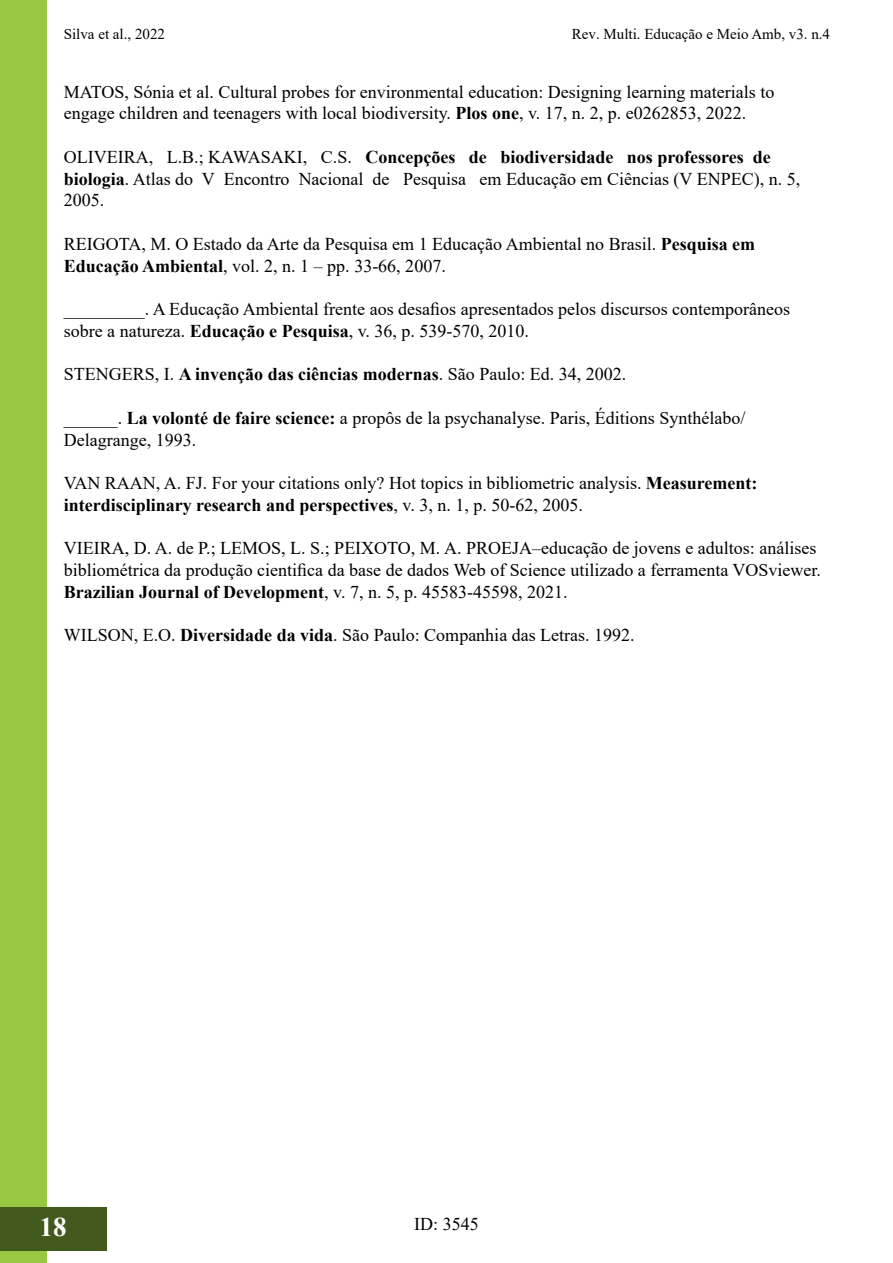
<style>
.page{position:relative;width:893px;height:1263px;background:#fff}
.page>*{position:absolute;margin:0;border:0;box-sizing:border-box;transform-origin:0 0}
.t1{font:700 27px "Times New Roman";color:#fff}
.t2{font:18px/21.8px "Times New Roman";color:#000}
.t3{font:15px "Times New Roman";color:#000}
.s1{font-weight:700}
</style>
<div class="page">
<div style="left:0;top:1px;width:47px;height:1262px;background:#98c841"></div>
<div style="left:0;top:1207px;width:106px;height:43px;background:#41591d"></div>
<p class="t3" style="left:64px;top:24px;width:103px">Silva et al., 2022</p>
<p class="t3" style="left:572px;top:24px;width:260px">Rev. Multi. Educação e Meio Amb, v3. n.4</p>
<p class="t2" style="left:64px;top:80px;width:712px">MATOS, Sónia et al. Cultural probes for environmental education: Designing learning materials to engage children and teenagers with local biodiversity. <span class="s1">Plos one</span>, v. 17, n. 2, p. e0262853, 2022.</p>
<p class="t2" style="left:64px;top:145px;width:738px">OLIVEIRA, L.B.; KAWASAKI, C.S. <span class="s1">Concepções de biodiversidade nos professores de biologia</span>. Atlas do V Encontro Nacional de Pesquisa em Educação em Ciências (V ENPEC), n. 5,<br>2005.</p>
<p class="t2" style="left:64px;top:232px;width:693px">REIGOTA, M. O Estado da Arte da Pesquisa em 1 Educação Ambiental no Brasil. <span class="s1">Pesquisa em<br>Educação Ambiental</span>, vol. 2, n. 1 – pp. 33-66, 2007.</p>
<p class="t2" style="left:64px;top:298px;width:728px">_________. A Educação Ambiental frente aos desafios apresentados pelos discursos contemporâneos sobre a natureza. <span class="s1">Educação e Pesquisa</span>, v. 36, p. 539-570, 2010.</p>
<p class="t2" style="left:64px;top:363px;width:564px">STENGERS, I. <span class="s1">A invenção das ciências modernas</span>. São Paulo: Ed. 34, 2002.</p>
<p class="t2" style="left:64px;top:406px;width:683px">______. <span class="s1">La volonté de faire science:</span> a propôs de la psychanalyse. Paris, Éditions Synthélabo/<br>Delagrange, 1993.</p>
<p class="t2" style="left:64px;top:472px;width:695px">VAN RAAN, A. FJ. For your citations only? Hot topics in bibliometric analysis. <span class="s1">Measurement: interdisciplinary research and perspectives</span>, v. 3, n. 1, p. 50-62, 2005.</p>
<p class="t2" style="left:64px;top:537px;width:759px">VIEIRA, D. A. de P.; LEMOS, L. S.; PEIXOTO, M. A. PROEJA–educação de jovens e adultos: análises bibliométrica da produção cientifica da base de dados Web of Science utilizado a ferramenta VOSviewer.<br><span class="s1">Brazilian Journal of Development</span>, v. 7, n. 5, p. 45583-45598, 2021.</p>
<p class="t2" style="left:64px;top:624px;width:572px">WILSON, E.O. <span class="s1">Diversidade da vida</span>. São Paulo: Companhia das Letras. 1992.</p>
<h1 class="t1" style="left:40px;top:1207px;width:28px">18</h1>
<p class="t2" style="left:414px;top:1213px;width:66px">ID: 3545</p>
</div>
